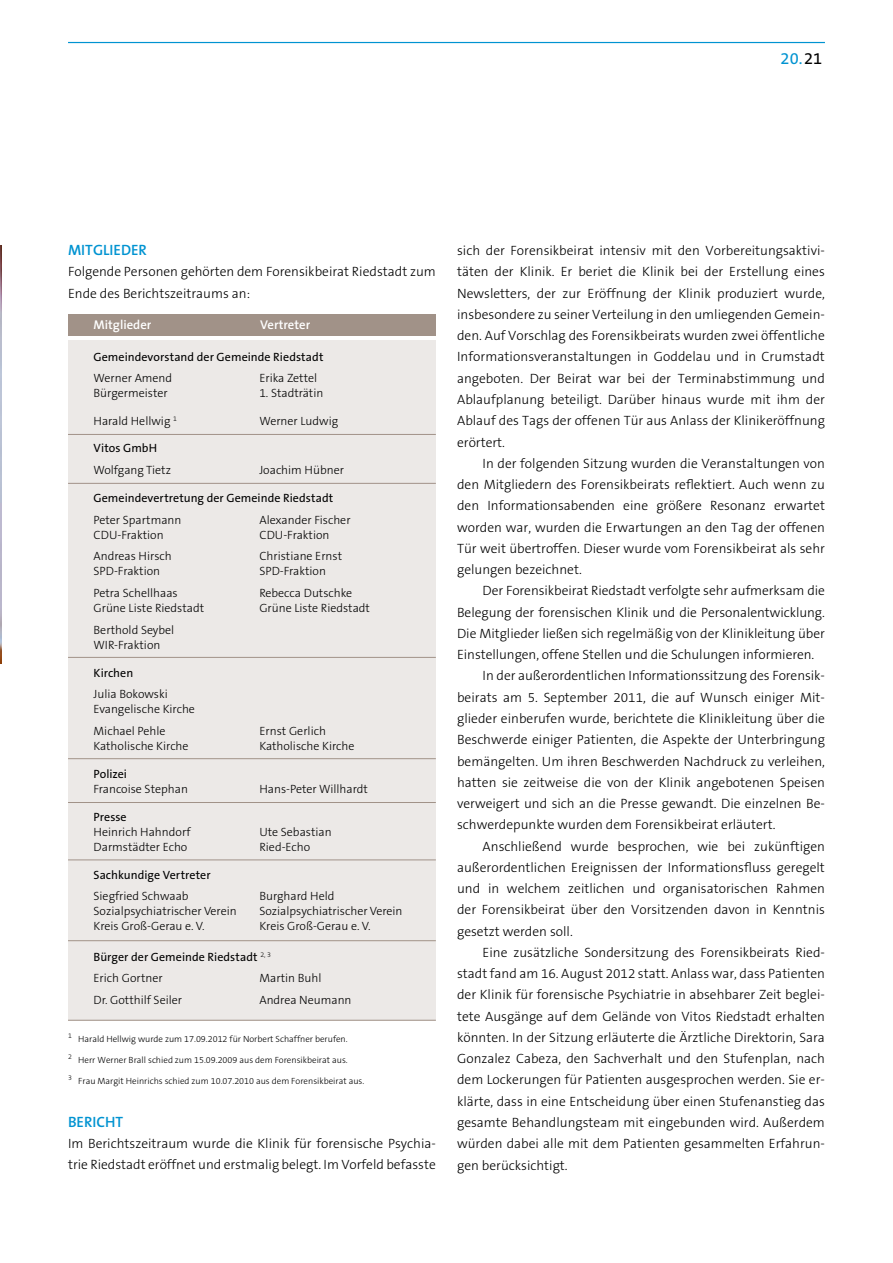
<style>
.page{position:relative;width:893px;height:1263px;background:#fff}
.page>*{position:absolute;margin:0;border:0;box-sizing:border-box;transform-origin:0 0}
.t1{font:16.5px "The Sans B5 Plain";color:#0093d1}
.t2{font:600 15px "The Sans";color:#0093d1}
.t3{font:300 13.5px/21.3px "The Sans B3";color:#000}
.t4{font:600 12.75px "The Sans";color:#fff}
.t5{font:300 12px/15px "The Sans B3";color:#000}
.t6{font:12px "The Sans B5 Plain";letter-spacing:.005em;color:#000}
.t7{font:300 9px "The Sans B3";color:#000}
.s1{color:#000}
</style>
<div class="page">
<div style="left:68px;top:340px;width:368px;height:680px;background:#ece9e7"></div>
<hr style="left:68px;top:434px;width:368px;height:1px;background:#a19288">
<hr style="left:68px;top:483px;width:368px;height:1px;background:#a19288">
<hr style="left:68px;top:657px;width:368px;height:1px;background:#a19288">
<hr style="left:68px;top:758px;width:368px;height:1px;background:#a19288">
<hr style="left:68px;top:802px;width:368px;height:1px;background:#a19288">
<div style="left:68px;top:314px;width:368px;height:21px;background:#a19288"></div>
<hr style="left:68px;top:859px;width:368px;height:1px;background:#a19288">
<hr style="left:68px;top:940px;width:368px;height:1px;background:#a19288">
<hr style="left:68px;top:1020px;width:368px;height:1px;background:#a19288">
<img style="left:0;top:245px;width:1px;height:418px">
<hr style="left:68px;top:42px;width:757px;height:1px;background:#0093d1">
<p class="t1" style="left:781px;top:49px;width:43px">20.<span class="s1">21</span></p>
<p class="t2" style="left:68px;top:238px;width:22px">Mitglieder</p>
<p class="t3" style="left:68px;top:262px;width:369px">Folgende Personen gehörten dem Forensikbeirat Riedstadt zum<br>Ende des Berichtszeitraums an:</p>
<p class="t4" style="left:94px;top:314px;width:59px">Mitglieder</p>
<p class="t4" style="left:260px;top:314px;width:51px">Vertreter</p>
<p class="t6" style="left:94px;top:350px;width:231px">Gemeindevorstand der Gemeinde Riedstadt</p>
<p class="t5" style="left:94px;top:371px;width:80px">Werner Amend</p>
<p class="t5" style="left:259px;top:371px;width:59px">Erika Zettel</p>
<p class="t5" style="left:94px;top:386px;width:76px">Bürgermeister</p>
<p class="t5" style="left:259px;top:386px;width:66px">1. Stadträtin</p>
<p class="t5" style="left:94px;top:413px;width:85px">Harald Hellwig <sup>1</sup></p>
<p class="t5" style="left:259px;top:413px;width:80px">Werner Ludwig</p>
<p class="t6" style="left:94px;top:442px;width:65px">Vitos GmbH</p>
<p class="t5" style="left:94px;top:463px;width:79px">Wolfgang Tietz</p>
<p class="t5" style="left:259px;top:463px;width:86px">Joachim Hübner</p>
<p class="t6" style="left:94px;top:491px;width:241px">Gemeindevertretung der Gemeinde Riedstadt</p>
<p class="t5" style="left:94px;top:512px;width:89px">Peter Spartmann</p>
<p class="t5" style="left:259px;top:512px;width:93px">Alexander Fischer</p>
<p class="t5" style="left:94px;top:527px;width:72px">CDU-Fraktion</p>
<p class="t5" style="left:259px;top:527px;width:72px">CDU-Fraktion</p>
<p class="t5" style="left:94px;top:549px;width:80px">Andreas Hirsch</p>
<p class="t5" style="left:259px;top:549px;width:84px">Christiane Ernst</p>
<p class="t5" style="left:94px;top:564px;width:68px">SPD-Fraktion</p>
<p class="t5" style="left:259px;top:564px;width:68px">SPD-Fraktion</p>
<p class="t5" style="left:94px;top:586px;width:86px">Petra Schellhaas</p>
<p class="t5" style="left:259px;top:586px;width:94px">Rebecca Dutschke</p>
<p class="t5" style="left:94px;top:601px;width:112px">Grüne Liste Riedstadt</p>
<p class="t5" style="left:259px;top:601px;width:112px">Grüne Liste Riedstadt</p>
<p class="t5" style="left:94px;top:623px;width:82px">Berthold Seybel<br>WIR-Fraktion</p>
<p class="t6" style="left:94px;top:666px;width:41px">Kirchen</p>
<p class="t5" style="left:94px;top:687px;width:103px">Julia Bokowski<br>Evangelische Kirche</p>
<p class="t5" style="left:94px;top:724px;width:73px">Michael Pehle</p>
<p class="t5" style="left:259px;top:724px;width:68px">Ernst Gerlich</p>
<p class="t5" style="left:94px;top:739px;width:97px">Katholische Kirche</p>
<p class="t5" style="left:259px;top:739px;width:97px">Katholische Kirche</p>
<p class="t6" style="left:94px;top:767px;width:35px">Polizei</p>
<p class="t5" style="left:94px;top:782px;width:96px">Francoise Stephan</p>
<p class="t5" style="left:259px;top:782px;width:110px">Hans-Peter Willhardt</p>
<p class="t6" style="left:94px;top:810px;width:35px">Presse</p>
<p class="t5" style="left:94px;top:824px;width:99px">Heinrich Hahndorf</p>
<p class="t5" style="left:259px;top:824px;width:74px">Ute Sebastian</p>
<p class="t5" style="left:94px;top:839px;width:95px">Darmstädter Echo</p>
<p class="t5" style="left:259px;top:839px;width:52px">Ried-Echo</p>
<p class="t6" style="left:94px;top:868px;width:119px">Sachkundige Vertreter</p>
<p class="t5" style="left:94px;top:889px;width:97px">Siegfried Schwaab</p>
<p class="t5" style="left:259px;top:889px;width:77px">Burghard Held</p>
<p class="t5" style="left:94px;top:904px;width:145px">Sozialpsychiatrischer Verein</p>
<p class="t5" style="left:259px;top:904px;width:145px">Sozialpsychiatrischer Verein</p>
<p class="t5" style="left:94px;top:919px;width:113px">Kreis Groß-Gerau e. V.</p>
<p class="t5" style="left:259px;top:919px;width:113px">Kreis Groß-Gerau e. V.</p>
<p class="t6" style="left:94px;top:950px;width:179px">Bürger der Gemeinde Riedstadt <sup>2,</sup> <sup>3</sup></p>
<p class="t5" style="left:94px;top:971px;width:71px">Erich Gortner</p>
<p class="t5" style="left:259px;top:971px;width:64px">Martin Buhl</p>
<p class="t5" style="left:94px;top:993px;width:90px">Dr. Gotthilf Seiler</p>
<p class="t5" style="left:259px;top:993px;width:94px">Andrea Neumann</p>
<p class="t7" style="left:68px;top:1034px;width:281px"><sup>1</sup> Harald Hellwig wurde zum 17.09.2012 für Norbert Schaffner berufen.</p>
<p class="t7" style="left:68px;top:1055px;width:281px"><sup>2</sup> Herr Werner Brall schied zum 15.09.2009 aus dem Forensikbeirat aus.</p>
<p class="t7" style="left:68px;top:1076px;width:298px"><sup>3</sup> Frau Margit Heinrichs schied zum 10.07.2010 aus dem Forensikbeirat aus.</p>
<p class="t2" style="left:68px;top:1109px;width:9px">Bericht</p>
<p class="t3" style="left:68px;top:1133px;width:369px">Im Berichtszeitraum wurde die Klinik für forensische Psychia&shy;trie Riedstadt eröffnet und erstmalig belegt. Im Vorfeld befasste</p>
<p class="t3" style="left:457px;top:240px;width:369px;text-align:justify">sich der Forensikbeirat intensiv mit den Vorbereitungsaktivi&shy;täten der Klinik. Er beriet die Klinik bei der Erstellung eines Newsletters, der zur Eröffnung der Klinik produziert wurde, insbesondere zu seiner Verteilung in den umliegenden Gemein&shy;den. Auf Vorschlag des Forensikbeirats wurden zwei öffentliche Informationsveranstaltungen in Goddelau und in Crumstadt angeboten. Der Beirat war bei der Terminabstimmung und Ablaufplanung beteiligt. Darüber hinaus wurde mit ihm der Ablauf des Tags der offenen Tür aus Anlass der Klinikeröffnung erörtert.</p>
<p class="t3" style="left:457px;top:453px;width:369px;text-align:justify;text-indent:26px">In der folgenden Sitzung wurden die Veranstaltungen von den Mitgliedern des Forensikbeirats reflektiert. Auch wenn zu den Informationsabenden eine größere Resonanz erwartet worden war, wurden die Erwartungen an den Tag der offenen Tür weit übertroffen. Dieser wurde vom Forensikbeirat als sehr gelungen bezeichnet.</p>
<p class="t3" style="left:483px;top:581px;width:344px">Der Forensikbeirat Riedstadt verfolgte sehr aufmerksam die</p>
<p class="t3" style="left:457px;top:602px;width:369px">Belegung der forensischen Klinik und die Personalentwicklung.</p>
<p class="t3" style="left:457px;top:623px;width:369px">Die Mitglieder ließen sich regelmäßig von der Klinikleitung über</p>
<p class="t3" style="left:457px;top:644px;width:359px">Einstellungen, offene Stellen und die Schulungen informieren.</p>
<p class="t3" style="left:483px;top:666px;width:344px">In der außerordentlichen Informationssitzung des Forensik-</p>
<p class="t3" style="left:457px;top:687px;width:369px">beirats am 5. September 2011, die auf Wunsch einiger Mit-</p>
<p class="t3" style="left:457px;top:708px;width:369px">glieder einberufen wurde, berichtete die Klinikleitung über die</p>
<p class="t3" style="left:457px;top:729px;width:369px">Beschwerde einiger Patienten, die Aspekte der Unterbringung</p>
<p class="t3" style="left:457px;top:751px;width:369px">bemängelten. Um ihren Beschwerden Nachdruck zu verleihen,</p>
<p class="t3" style="left:457px;top:772px;width:369px">hatten sie zeitweise die von der Klinik angebotenen Speisen</p>
<p class="t3" style="left:457px;top:793px;width:369px">verweigert und sich an die Presse gewandt. Die einzelnen Be-</p>
<p class="t3" style="left:457px;top:814px;width:320px">schwerdepunkte wurden dem Forensikbeirat erläutert.</p>
<p class="t3" style="left:483px;top:836px;width:344px">Anschließend wurde besprochen, wie bei zukünftigen</p>
<p class="t3" style="left:457px;top:857px;width:369px">außerordentlichen Ereignissen der Informationsfluss geregelt</p>
<p class="t3" style="left:457px;top:878px;width:369px">und in welchem zeitlichen und organisatorischen Rahmen</p>
<p class="t3" style="left:457px;top:899px;width:369px">der Forensikbeirat über den Vorsitzenden davon in Kenntnis</p>
<p class="t3" style="left:457px;top:921px;width:117px">gesetzt werden soll.</p>
<p class="t3" style="left:483px;top:942px;width:344px">Eine zusätzliche Sondersitzung des Forensikbeirats Ried-</p>
<p class="t3" style="left:457px;top:963px;width:369px">stadt fand am 16. August 2012 statt. Anlass war, dass Patienten</p>
<p class="t3" style="left:457px;top:985px;width:369px">der Klinik für forensische Psychiatrie in absehbarer Zeit beglei-</p>
<p class="t3" style="left:457px;top:1006px;width:369px">tete Ausgänge auf dem Gelände von Vitos Riedstadt erhalten</p>
<p class="t3" style="left:457px;top:1027px;width:369px">könnten. In der Sitzung erläuterte die Ärztliche Direktorin, Sara</p>
<p class="t3" style="left:457px;top:1048px;width:369px">Gonzalez Cabeza, den Sachverhalt und den Stufenplan, nach</p>
<p class="t3" style="left:457px;top:1070px;width:369px">dem Lockerungen für Patienten ausgesprochen werden. Sie er-</p>
<p class="t3" style="left:457px;top:1091px;width:369px">klärte, dass in eine Entscheidung über einen Stufenanstieg das</p>
<p class="t3" style="left:457px;top:1112px;width:369px">gesamte Behandlungsteam mit eingebunden wird. Außerdem</p>
<p class="t3" style="left:457px;top:1133px;width:369px">würden dabei alle mit dem Patienten gesammelten Erfahrun-</p>
<p class="t3" style="left:457px;top:1155px;width:112px">gen berücksichtigt.</p>
</div>
